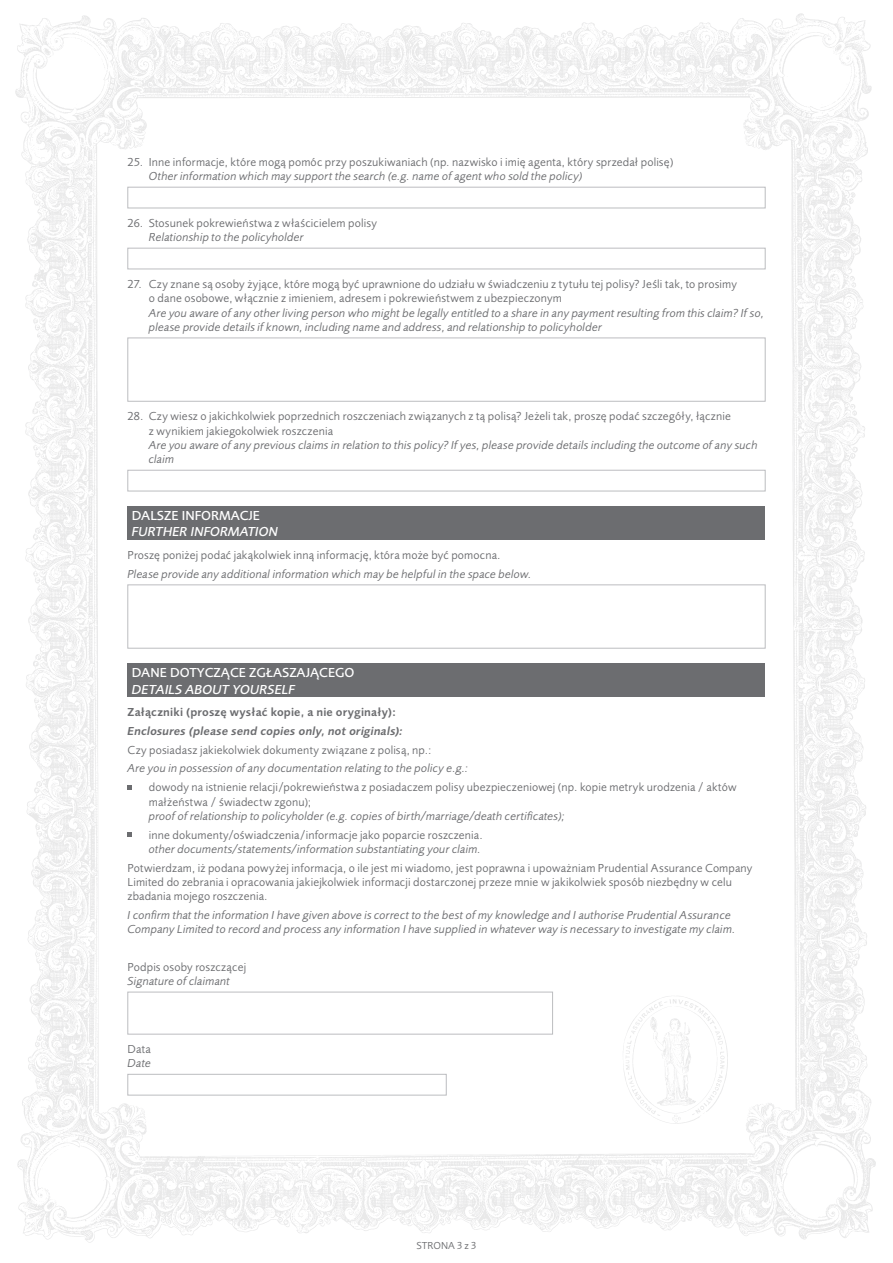
<style>
.page{position:relative;width:893px;height:1263px;background:#fff}
.page>*{position:absolute;margin:0;border:0;box-sizing:border-box;transform-origin:0 0}
.szary{font:500 13.5px/16.2px "Pru Sans OT2";color:#fff}
.szary-2{font:italic 500 13.5px/16.2px "Pru Sans OT2";color:#fff}
.t1{font:12px/14.4px "Pru Sans OT2";letter-spacing:.015em;color:#6c6d70}
.t2{font:italic 12px/14.4px "Pru Sans OT2";letter-spacing:.015em;color:#6c6d70}
.t3{font:italic 600 12px "Pru Sans OT2";letter-spacing:.01em;color:#6c6d70}
.t4{font:600 12px "Pru Sans OT2";letter-spacing:.015em;color:#6c6d70}
.t5{font:10.5px "Pru Sans OT2";color:#6c6d70}
.s1{font-style:italic}
.s2{font-style:normal}
</style>
<div class="page">
<img style="left:15px;top:13px;width:861px;height:1230px">
<div style="left:128px;top:506px;width:637px;height:34px;background:#6c6d70"></div>
<div style="left:128px;top:663px;width:637px;height:34px;background:#6c6d70"></div>
<div style="left:128px;top:187px;width:637px;height:21px;border:1px solid #bcbdc0"></div>
<div style="left:128px;top:248px;width:637px;height:21px;border:1px solid #bcbdc0"></div>
<div style="left:128px;top:338px;width:637px;height:63px;border:1px solid #bcbdc0"></div>
<div style="left:128px;top:470px;width:637px;height:21px;border:1px solid #bcbdc0"></div>
<div style="left:128px;top:585px;width:637px;height:63px;border:1px solid #bcbdc0"></div>
<svg style="left:128px;top:785px;width:4px;height:5px"></svg>
<svg style="left:128px;top:832px;width:4px;height:5px"></svg>
<div style="left:128px;top:992px;width:425px;height:42px;border:1px solid #bcbdc0"></div>
<div style="left:128px;top:1074px;width:318px;height:21px;border:1px solid #bcbdc0"></div>
<img style="left:614px;top:991px;width:121px;height:141px">
<p class="t1" style="left:149px;top:155px;width:526px;text-indent:-21px">25. Inne informacje, które mogą pomóc przy poszukiwaniach (np. nazwisko i imię agenta, który sprzedał polisę)<br><span class="s1">Other information which may support the search (e.g. name of agent who sold the policy)</span></p>
<p class="t1" style="left:149px;top:216px;width:230px;text-indent:-21px">26. Stosunek pokrewieństwa z właścicielem polisy<br><span class="s1">Relationship to the policyholder</span></p>
<p class="t2" style="left:149px;top:277px;width:616px;text-indent:-21px"><span class="s2">27. Czy znane są osoby żyjące, które mogą być uprawnione do udziału w świadczeniu z tytułu tej polisy? Jeśli tak, to prosimy<br>o dane osobowe, włącznie z imieniem, adresem i pokrewieństwem z ubezpieczonym<br></span>Are you aware of any other living person who might be legally entitled to a share in any payment resulting from this claim? If so, please provide details if known, including name and address, and relationship to policyholder</p>
<p class="t1" style="left:149px;top:409px;width:610px;text-indent:-21px">28. Czy wiesz o jakichkolwiek poprzednich roszczeniach związanych z tą polisą? Jeżeli tak, proszę podać szczegóły, łącznie<br>z wynikiem jakiegokolwiek roszczenia<br><span class="s1">Are you aware of any previous claims in relation to this policy? If yes, please provide details including the outcome of any such claim</span></p>
<p class="szary-2" style="left:132px;top:507px;width:148px"><span class="s2">DALSZE INFORMACJE<br></span>FURTHER INFORMATION</p>
<p class="t1" style="left:128px;top:548px;width:375px">Proszę poniżej podać jakąkolwiek inną informację, która może być pomocna.</p>
<p class="t2" style="left:128px;top:567px;width:406px">Please provide any additional information which may be helpful in the space below.</p>
<p class="szary" style="left:132px;top:665px;width:224px">DANE DOTYCZĄCE ZGŁASZAJĄCEGO<br><span class="s1">DETAILS ABOUT YOURSELF</span></p>
<p class="t4" style="left:128px;top:705px;width:270px">Załączniki (proszę wysłać kopie, a nie oryginały):</p>
<p class="t3" style="left:128px;top:724px;width:277px">Enclosures (please send copies only, not originals):</p>
<p class="t1" style="left:128px;top:742px;width:305px">Czy posiadasz jakiekolwiek dokumenty związane z polisą, np.:</p>
<p class="t2" style="left:128px;top:761px;width:342px">Are you in possession of any documentation relating to the policy e.g.:</p>
<p class="t1" style="left:149px;top:780px;width:589px">dowody na istnienie relacji/pokrewieństwa z posiadaczem polisy ubezpieczeniowej (np. kopie metryk urodzenia / aktów małżeństwa / świadectw zgonu);<br><span class="s1">proof of relationship to policyholder (e.g. copies of birth/marriage/death certificates);</span></p>
<p class="t2" style="left:149px;top:827px;width:335px"><span class="s2">inne dokumenty/oświadczenia/informacje jako poparcie roszczenia. </span>other documents/statements/information substantiating your claim.</p>
<p class="t1" style="left:128px;top:860px;width:626px">Potwierdzam, iż podana powyżej informacja, o ile jest mi wiadomo, jest poprawna i upoważniam Prudential Assurance Company<br>Limited do zebrania i opracowania jakiejkolwiek informacji dostarczonej przeze mnie w jakikolwiek sposób niezbędny w celu zbadania mojego roszczenia.</p>
<p class="t2" style="left:128px;top:908px;width:609px">I confirm that the information I have given above is correct to the best of my knowledge and I authorise Prudential Assurance<br>Company Limited to record and process any information I have supplied in whatever way is necessary to investigate my claim.</p>
<p class="t1" style="left:128px;top:959px;width:120px">Podpis osoby roszczącej<br><span class="s1">Signature of claimant</span></p>
<p class="t1" style="left:128px;top:1042px;width:25px">Data<br><span class="s1">Date</span></p>
<p class="t5" style="left:416px;top:1239px;width:62px">STRONA 3 z 3</p>
</div>
